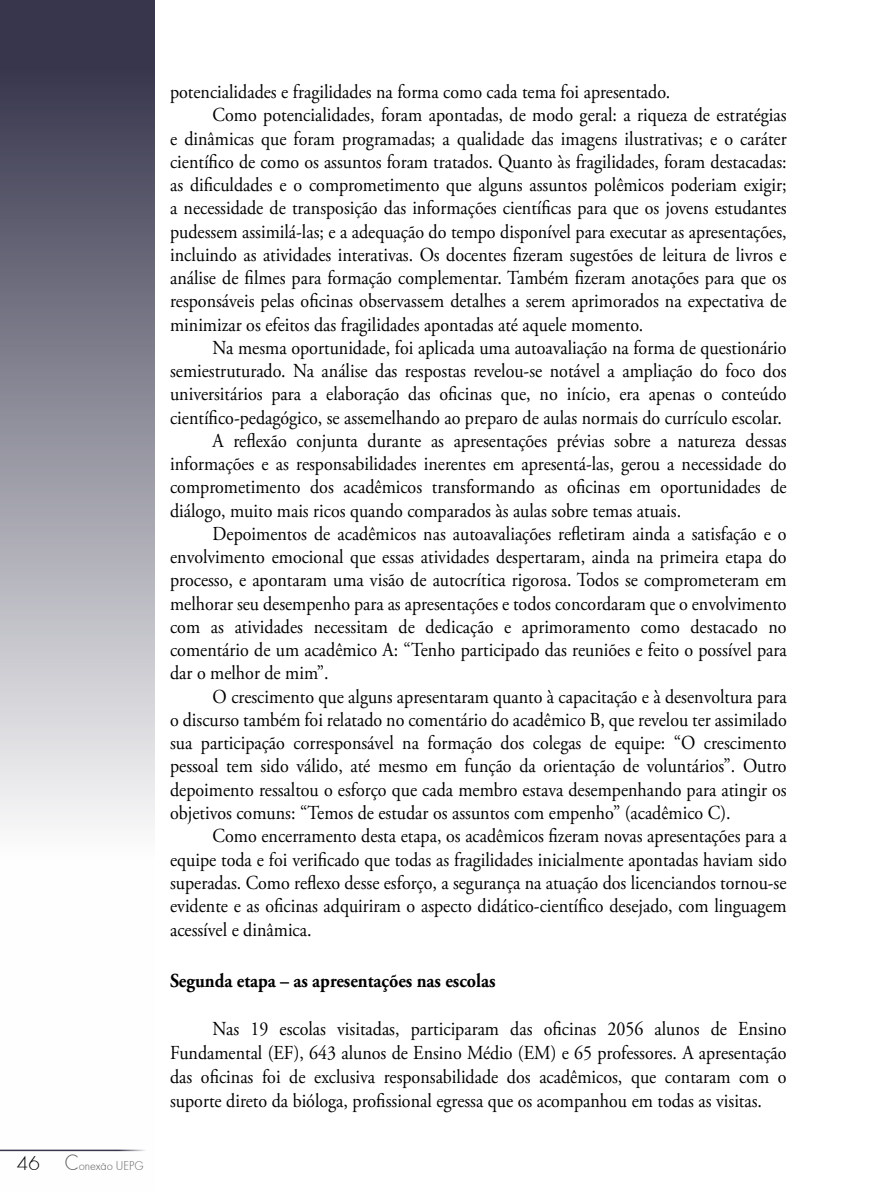
<style>
.page{position:relative;width:893px;height:1191px;background:#fff}
.page>*{position:absolute;margin:0;border:0;box-sizing:border-box;transform-origin:0 0}
.t1{font:19.8px/24px "Adobe Garamond Pro";color:#000;text-align:justify;scale:.91 1}
.t2{font:700 19.8px "Adobe Garamond Pro";color:#000;scale:.91 1}
.t3{font:13.2px "Futura TEE Ligh";color:#58585a;scale:.91 1}
.s1{font-size:21px;color:#000}
.s2{font-size:23.1px}
</style>
<div class="page">
<svg style="left:0;top:0;width:155px;height:1152px"></svg>
<hr style="left:0;top:1149px;width:149px;height:2px;background:#37364d">
<p class="t3" style="left:17px;top:1158px;width:141px"><span class="s1">46</span> <span class="s2">C</span>onexao UEPG</p>
<p class="t3" style="left:102px;top:1154px;width:4px">-</p>
<p class="t1" style="left:170px;top:81px;width:551px">potencialidades e fragilidades na forma como cada tema foi apresentado.</p>
<p class="t1" style="left:213px;top:104px;width:632px">Como potencialidades, foram apontadas, de modo geral: a riqueza de estratégias</p>
<p class="t1" style="left:170px;top:127px;width:679px">e dinâmicas que foram programadas; a qualidade das imagens ilustrativas; e o caráter</p>
<p class="t1" style="left:170px;top:150px;width:679px">científico de como os assuntos foram tratados. Quanto às fragilidades, foram destacadas:</p>
<p class="t1" style="left:170px;top:173px;width:679px">as dificuldades e o comprometimento que alguns assuntos polêmicos poderiam exigir;</p>
<p class="t1" style="left:170px;top:197px;width:679px">a necessidade de transposição das informações científicas para que os jovens estudantes</p>
<p class="t1" style="left:170px;top:220px;width:679px">pudessem assimilá-las; e a adequação do tempo disponível para executar as apresentações,</p>
<p class="t1" style="left:170px;top:243px;width:679px">incluindo as atividades interativas. Os docentes fizeram sugestões de leitura de livros e</p>
<p class="t1" style="left:170px;top:266px;width:679px">análise de filmes para formação complementar. Também fizeram anotações para que os</p>
<p class="t1" style="left:170px;top:290px;width:679px">responsáveis pelas oficinas observassem detalhes a serem aprimorados na expectativa de</p>
<p class="t1" style="left:170px;top:313px;width:522px">minimizar os efeitos das fragilidades apontadas até aquele momento.</p>
<p class="t1" style="left:213px;top:336px;width:632px">Na mesma oportunidade, foi aplicada uma autoavaliação na forma de questionário</p>
<p class="t1" style="left:170px;top:359px;width:679px">semiestruturado. Na análise das respostas revelou-se notável a ampliação do foco dos</p>
<p class="t1" style="left:170px;top:383px;width:679px">universitários para a elaboração das oficinas que, no início, era apenas o conteúdo</p>
<p class="t1" style="left:170px;top:406px;width:674px">científico-pedagógico, se assemelhando ao preparo de aulas normais do currículo escolar.</p>
<p class="t1" style="left:213px;top:429px;width:632px">A reflexão conjunta durante as apresentações prévias sobre a natureza dessas</p>
<p class="t1" style="left:170px;top:452px;width:679px">informações e as responsabilidades inerentes em apresentá-las, gerou a necessidade do</p>
<p class="t1" style="left:170px;top:476px;width:679px">comprometimento dos acadêmicos transformando as oficinas em oportunidades de</p>
<p class="t1" style="left:170px;top:499px;width:563px">diálogo, muito mais ricos quando comparados às aulas sobre temas atuais.</p>
<p class="t1" style="left:213px;top:522px;width:632px">Depoimentos de acadêmicos nas autoavaliações refletiram ainda a satisfação e o</p>
<p class="t1" style="left:170px;top:545px;width:679px">envolvimento emocional que essas atividades despertaram, ainda na primeira etapa do</p>
<p class="t1" style="left:170px;top:569px;width:679px">processo, e apontaram uma visão de autocrítica rigorosa. Todos se comprometeram em</p>
<p class="t1" style="left:170px;top:592px;width:679px">melhorar seu desempenho para as apresentações e todos concordaram que o envolvimento</p>
<p class="t1" style="left:170px;top:615px;width:679px">com as atividades necessitam de dedicação e aprimoramento como destacado no</p>
<p class="t1" style="left:170px;top:638px;width:679px">comentário de um acadêmico A: “Tenho participado das reuniões e feito o possível para</p>
<p class="t1" style="left:170px;top:662px;width:176px">dar o melhor de mim”.</p>
<p class="t1" style="left:213px;top:685px;width:632px">O crescimento que alguns apresentaram quanto à capacitação e à desenvoltura para</p>
<p class="t1" style="left:170px;top:708px;width:679px">o discurso também foi relatado no comentário do acadêmico B, que revelou ter assimilado</p>
<p class="t1" style="left:170px;top:731px;width:679px">sua participação corresponsável na formação dos colegas de equipe: “O crescimento</p>
<p class="t1" style="left:170px;top:755px;width:679px">pessoal tem sido válido, até mesmo em função da orientação de voluntários”. Outro</p>
<p class="t1" style="left:170px;top:778px;width:679px">depoimento ressaltou o esforço que cada membro estava desempenhando para atingir os</p>
<p class="t1" style="left:170px;top:801px;width:617px">objetivos comuns: “Temos de estudar os assuntos com empenho” (acadêmico C).</p>
<p class="t1" style="left:213px;top:824px;width:632px">Como encerramento desta etapa, os acadêmicos fizeram novas apresentações para a</p>
<p class="t1" style="left:170px;top:848px;width:679px">equipe toda e foi verificado que todas as fragilidades inicialmente apontadas haviam sido</p>
<p class="t1" style="left:170px;top:871px;width:679px">superadas. Como reflexo desse esforço, a segurança na atuação dos licenciandos tornou-se</p>
<p class="t1" style="left:170px;top:894px;width:679px">evidente e as oficinas adquiriram o aspecto didático-científico desejado, com linguagem</p>
<p class="t1" style="left:170px;top:918px;width:157px">acessível e dinâmica.</p>
<p class="t2" style="left:170px;top:969px;width:359px">Segunda etapa – as apresentações nas escolas</p>
<p class="t1" style="left:170px;top:1017px;width:679px;text-indent:43px">Nas 19 escolas visitadas, participaram das oficinas 2056 alunos de Ensino Fundamental (EF), 643 alunos de Ensino Médio (EM) e 65 professores. A apresentação das oficinas foi de exclusiva responsabilidade dos acadêmicos, que contaram com o suporte direto da bióloga, profissional egressa que os acompanhou em todas as visitas.</p>
</div>
